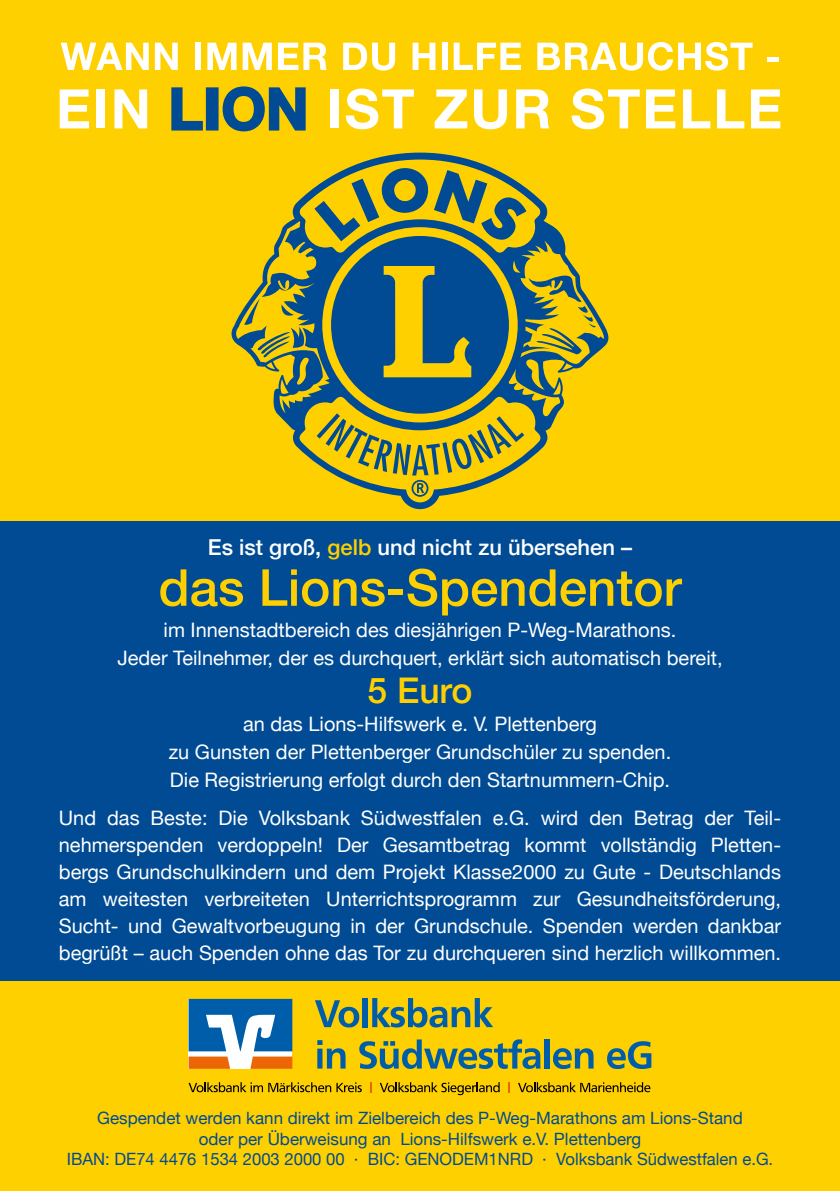
<style>
.page{position:relative;width:840px;height:1191px;background:#fff}
.page>*{position:absolute;margin:0;border:0;box-sizing:border-box;transform-origin:0 0}
.t1{font:500 51px "Helvetica Neue";color:#ffd000}
.t2{font:500 35.4px "Helvetica Neue";color:#ffd000}
.t3{font:500 22px "Helvetica Neue";color:#fff}
.t4{font:20px/27px "Helvetica Neue";color:#fff;text-align:center}
.t5{font:17px/20.4px "Helvetica Neue";color:#004b93;text-align:center}
.s1{color:#ffd000}
</style>
<div class="page">
<div style="left:0;top:0;width:839px;height:527px;background:#ffd000"></div>
<svg style="left:231px;top:153px;width:377px;height:356px"></svg>
<div style="left:0;top:521px;width:839px;height:617px;background:#004b93"></div>
<div style="left:0;top:981px;width:839px;height:210px;background:#ffd000"></div>
<svg style="left:61px;top:43px;width:88px;height:27px"></svg>
<svg style="left:155px;top:43px;width:23px;height:27px"></svg>
<div style="left:195px;top:43px;width:6px;height:27px;background:#fff"></div>
<svg style="left:207px;top:43px;width:29px;height:27px"></svg>
<svg style="left:242px;top:43px;width:30px;height:27px"></svg>
<svg style="left:278px;top:43px;width:48px;height:27px"></svg>
<svg style="left:343px;top:43px;width:52px;height:28px"></svg>
<svg style="left:412px;top:43px;width:23px;height:27px"></svg>
<div style="left:441px;top:43px;width:6px;height:27px;background:#fff"></div>
<svg style="left:453px;top:43px;width:67px;height:27px"></svg>
<svg style="left:537px;top:42px;width:215px;height:29px"></svg>
<div style="left:767px;top:57px;width:11px;height:5px;background:#fff"></div>
<svg style="left:60px;top:89px;width:29px;height:39px"></svg>
<div style="left:97px;top:89px;width:8px;height:39px;background:#fff"></div>
<svg style="left:114px;top:89px;width:33px;height:39px"></svg>
<svg style="left:171px;top:87px;width:32px;height:44px"></svg>
<div style="left:206px;top:87px;width:12px;height:43px;background:#004b93"></div>
<svg style="left:222px;top:86px;width:84px;height:46px"></svg>
<div style="left:330px;top:89px;width:9px;height:39px;background:#fff"></div>
<svg style="left:345px;top:89px;width:68px;height:40px"></svg>
<svg style="left:434px;top:89px;width:33px;height:39px"></svg>
<svg style="left:474px;top:89px;width:32px;height:40px"></svg>
<svg style="left:516px;top:89px;width:33px;height:39px"></svg>
<svg style="left:571px;top:89px;width:68px;height:40px"></svg>
<svg style="left:646px;top:89px;width:29px;height:39px"></svg>
<svg style="left:683px;top:89px;width:27px;height:39px"></svg>
<svg style="left:717px;top:89px;width:27px;height:39px"></svg>
<svg style="left:751px;top:89px;width:28px;height:39px"></svg>
<svg style="left:188px;top:999px;width:104px;height:69px;background:#6d90ae"></svg>
<svg style="left:315px;top:1000px;width:44px;height:27px"></svg>
<div style="left:362px;top:998px;width:5px;height:29px;background:#005da9"></div>
<svg style="left:372px;top:998px;width:121px;height:29px"></svg>
<svg style="left:317px;top:1040px;width:28px;height:28px"></svg>
<svg style="left:359px;top:1039px;width:181px;height:30px"></svg>
<div style="left:544px;top:1039px;width:5px;height:29px;background:#005da9"></div>
<svg style="left:553px;top:1048px;width:40px;height:21px"></svg>
<svg style="left:607px;top:1041px;width:44px;height:28px"></svg>
<svg style="left:188px;top:1082px;width:173px;height:10px"></svg>
<svg style="left:379px;top:1082px;width:120px;height:13px"></svg>
<svg style="left:518px;top:1082px;width:132px;height:10px"></svg>
<p class="t3" style="left:208px;top:529px;width:425px">Es ist groß, <span class="s1">gelb</span> und nicht zu übersehen –</p>
<h1 class="t1" style="left:158px;top:546px;width:524px">das Lions-Spendentor</h1>
<p class="t4" style="left:117px;top:617px;width:606px;line-height:28px">im Innenstadtbereich des diesjährigen P-Weg-Marathons.<br>Jeder Teilnehmer, der es durchquert, erklärt sich automatisch bereit,</p>
<h2 class="t2" style="left:367px;top:662px;width:106px">5 Euro</h2>
<p class="t4" style="left:169px;top:711px;width:504px;line-height:28px">an das Lions-Hilfswerk e. V. Plettenberg<br>zu Gunsten der Plettenberger Grundschüler zu spenden.<br>Die Registrierung erfolgt durch den Startnummern-Chip.</p>
<p class="t4" style="left:59px;top:805px;width:723px;text-align:justify">Und das Beste: Die Volksbank Südwestfalen e.G. wird den Betrag der Teil&shy;nehmerspenden verdoppeln! Der Gesamtbetrag kommt vollständig Pletten&shy;bergs Grundschulkindern und dem Projekt Klasse2000 zu Gute - Deutschlands am weitesten verbreiteten Unterrichtsprogramm zur Gesundheitsförderung, Sucht- und Gewaltvorbeugung in der Grundschule. Spenden werden dankbar begrüßt – auch Spenden ohne das Tor zu durchqueren sind herzlich willkommen.</p>
<p class="t5" style="left:67px;top:1109px;width:707px">Gespendet werden kann direkt im Zielbereich des P-Weg-Marathons am Lions-Stand<br>oder per Überweisung an Lions-Hilfswerk e.V. Plettenberg<br>IBAN: DE74 4476 1534 2003 2000 00 · BIC: GENODEM1NRD · Volksbank Südwestfalen e.G.</p>
</div>
